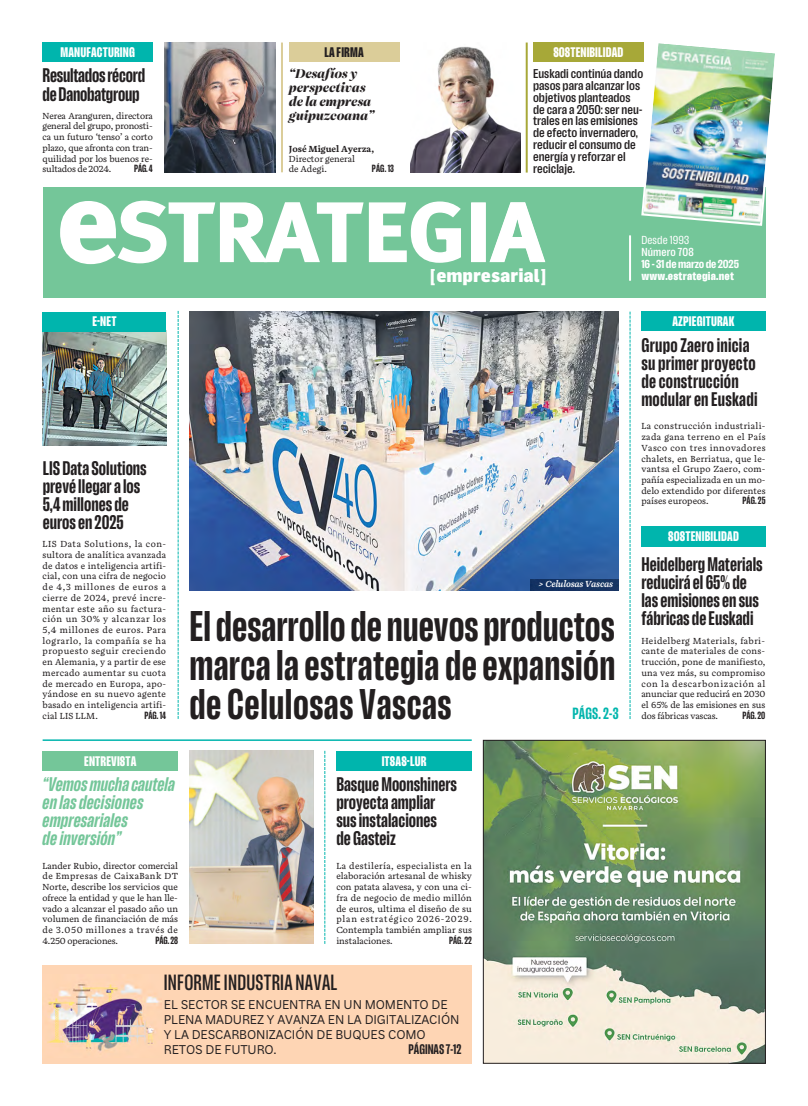
<style>
.page{position:relative;width:808px;height:1106px;background:#fff}
.page>*{position:absolute;margin:0;border:0;box-sizing:border-box;transform-origin:0 0}
.t1{font:700 condensed 37px/39px "Lektorat Display";letter-spacing:.01em;color:#231f20;text-align:justify}
.t2{font:600 condensed 19px "Lektorat Display";letter-spacing:.015em;color:#231f20}
.t3{font:900 18.2px "Flama Semicondensed";color:#fff}
.t4{font:700 condensed 17px/18px "Lektorat Display";color:#231f20}
.t5{font:italic 700 condensed 17px/18px "Lektorat Display";letter-spacing:.01em;color:#74c699}
.t6{font:700 condensed 14px "Lektorat Display";color:#00b5ad}
.t7{font:13px/15px "Lektorat Text";letter-spacing:-.01em;color:#231f20}
.t8{font:italic 800 13px/14px "Aneto";color:#231f20}
.t9{font:800 condensed 12px "Lektorat Display";letter-spacing:.015em;color:#fff}
.t10{font:700 condensed 12px "Lektorat Display";color:#231f20}
.t11{font:800 condensed 12px "Lektorat Display";letter-spacing:.015em;color:#231f20}
.t12{font:600 condensed 11px/11.8px "Lektorat Display";color:#231f20}
.t13{font:700 condensed 10px "Lektorat Display";letter-spacing:-.015em;color:#fff}
.t14{font:800 condensed 10px "Lektorat Display";letter-spacing:.02em;color:#fff}
.t15{font:condensed 10px "Lektorat Display";letter-spacing:.01em;color:#fff}
.t16{font:600 condensed 10px "Lektorat Display";letter-spacing:.01em;color:#fff}
.t17{font:9px/10.7px "Aneto Text";letter-spacing:.005em;color:#231f20;text-align:justify}
.t18{font:700 condensed 9px "Lektorat Display";color:#231f20}
.t19{font:700 9px "Aneto Text";color:#231f20}
.t20{font:italic 600 9px "Aneto Text";letter-spacing:-.02em;color:#fff}
</style>
<div class="page">
<div style="left:43px;top:187px;width:722px;height:111px;background:#74c699"></div>
<svg style="left:60px;top:200px;width:401px;height:65px"></svg>
<div style="left:471px;top:202px;width:15px;height:60px;border:2px solid #fff"></div>
<div style="left:472px;top:203px;width:13px;height:58px;background:#fff"></div>
<div style="left:471px;top:203px;width:14px;height:59px;border:1px solid #fff"></div>
<svg style="left:489px;top:202px;width:57px;height:61px"></svg>
<hr style="left:629px;top:235px;width:2px;height:46px;background:#fff">
<hr style="left:526px;top:43px;width:2px;height:129px;background:#a7a838">
<div style="left:533px;top:43px;width:111px;height:19px;background:#a7a838"></div>
<img style="left:189px;top:311px;width:430px;height:279px">
<svg style="left:629px;top:312px;width:1px;height:407px"></svg>
<img style="left:530px;top:579px;width:89px;height:11px">
<svg style="left:178px;top:311px;width:1px;height:408px"></svg>
<img style="left:43px;top:331px;width:123px;height:115px">
<div style="left:43px;top:311px;width:123px;height:20px;background:#00b5ad"></div>
<div style="left:641px;top:312px;width:124px;height:19px;background:#00b5ad"></div>
<div style="left:641px;top:526px;width:124px;height:20px;background:#00b5ad"></div>
<div style="left:336px;top:751px;width:136px;height:19px;background:#00b5ad"></div>
<img style="left:485px;top:742px;width:278px;height:319px">
<div style="left:483px;top:740px;width:282px;height:323px;border:1px solid #231f20"></div>
<div style="left:43px;top:965px;width:429px;height:98px;background:#fed5b4"></div>
<img style="left:47px;top:983px;width:113px;height:69px">
<img style="left:189px;top:751px;width:125px;height:192px">
<svg style="left:324px;top:751px;width:1px;height:192px"></svg>
<div style="left:43px;top:751px;width:135px;height:19px;background:#74c699"></div>
<div style="left:289px;top:43px;width:110px;height:19px;background:#dbcd99"></div>
<hr style="left:281px;top:43px;width:2px;height:129px;background:#dbcd99">
<div style="left:43px;top:43px;width:110px;height:19px;background:#00b5ad"></div>
<img style="left:165px;top:43px;width:110px;height:129px">
<img style="left:410px;top:46px;width:111px;height:126px">
<hr style="left:43px;top:739px;width:429px;height:2px;background:#00b5ad">
<img style="left:640px;top:42px;width:135px;height:185px">
<h3 class="t9" style="left:60px;top:46px;width:76px">MANUFACTURING</h3>
<h3 class="t4" style="left:43px;top:66px;width:104px;line-height:19px">Resultados récord de Danobatgroup</h3>
<p class="t17" style="left:43px;top:111px;width:112px">Nerea Aranguren, directora general del grupo, pronosti&shy;ca un futuro ‘tenso’ a corto plazo, que afronta con tran&shy;quilidad por los buenos re&shy;sultados de 2024.</p>
<p class="t18" style="left:134px;top:165px;width:20px">PÁG. 4</p>
<h3 class="t11" style="left:324px;top:46px;width:41px">LA FIRMA</h3>
<h3 class="t8" style="left:289px;top:67px;width:87px">“Desafíos y perspectivas de la empresa guipuzcoana”</h3>
<p class="t19" style="left:289px;top:144px;width:87px">José Miguel Ayerza,</p>
<p class="t17" style="left:289px;top:155px;width:68px;line-height:10px">Director general de Adegi.</p>
<p class="t18" style="left:372px;top:165px;width:24px">PÁG. 13</p>
<h3 class="t9" style="left:553px;top:46px;width:71px">SOSTENIBILIDAD</h3>
<p class="t12" style="left:533px;top:68px;width:112px">Euskadi continúa dando pasos para alcanzar los objetivos planteados de cara a 2050: ser neu&shy;trales en las emisiones de efecto invernadero, reducir el consumo de energía y reforzar el reciclaje.</p>
<h3 class="t3" style="left:430px;top:265px;width:118px">[empresarial]</h3>
<p class="t15" style="left:641px;top:234px;width:49px">Desde 1993</p>
<p class="t16" style="left:641px;top:247px;width:54px">Número 708</p>
<p class="t13" style="left:641px;top:258px;width:99px">16 - 31 de marzo de 2025</p>
<p class="t14" style="left:641px;top:270px;width:94px">WWW.ESTRATEGIA.NET</p>
<h3 class="t9" style="left:92px;top:315px;width:26px">E-NET</h3>
<h3 class="t9" style="left:672px;top:315px;width:63px">AZPIEGITURAK</h3>
<h3 class="t4" style="left:43px;top:460px;width:106px">LIS Data Solutions prevé llegar a los<br>5,4 millones de euros en 2025</h3>
<p class="t17" style="left:43px;top:539px;width:125px">LIS Data Solutions, la con&shy;sultora de analítica avanzada de datos e inteligencia artifi&shy;cial, con una cifra de negocio de 4,3 millones de euros a cierre de 2024, prevé incre&shy;mentar este año su factura&shy;ción un 30% y alcanzar los 5,4 millones de euros. Para lograrlo, la compañía se ha propuesto seguir creciendo en Alemania, y a partir de ese mercado aumentar su cuota de mercado en Europa, apo&shy;yándose en su nuevo agente basado en inteligencia artifi&shy;cial LIS LLM.</p>
<p class="t18" style="left:144px;top:711px;width:23px">PÁG. 14</p>
<p class="t20" style="left:538px;top:579px;width:76px">&gt; Celulosas Vascas</p>
<h1 class="t1" style="left:189px;top:608px;width:427px">El desarrollo de nuevos productos marca la estrategia de expansión de Celulosas Vascas</h1>
<h3 class="t6" style="left:572px;top:707px;width:48px">PÁGS. 2-3</h3>
<h3 class="t9" style="left:84px;top:754px;width:54px">ENTREVISTA</h3>
<h3 class="t9" style="left:382px;top:754px;width:46px">ITSAS-LUR</h3>
<h3 class="t5" style="left:43px;top:776px;width:134px">“Vemos mucha cautela en las decisiones empresariales<br>de inversión”</h3>
<p class="t17" style="left:43px;top:861px;width:137px">Lander Rubio, director comercial de Empresas de CaixaBank DT Norte, describe los servicios que ofrece la entidad y que le han lle&shy;vado a alcanzar el pasado año un volumen de financiación de más de 3.050 millones a través de 4.250 operaciones.</p>
<p class="t18" style="left:156px;top:936px;width:24px">PÁG. 28</p>
<h3 class="t4" style="left:336px;top:776px;width:122px">Basque Moonshiners proyecta ampliar sus instalaciones<br>de Gasteiz</h3>
<p class="t17" style="left:336px;top:861px;width:137px">La destilería, especialista en la elaboración artesanal de whisky con patata alavesa, y con una ci&shy;fra de negocio de medio millón de euros, ultima el diseño de su plan estratégico 2026-2029.<br>Contempla también ampliar sus instalaciones.</p>
<p class="t18" style="left:449px;top:936px;width:24px">PÁG. 22</p>
<h2 class="t2" style="left:164px;top:972px;width:175px">INFORME INDUSTRIA NAVAL</h2>
<h3 class="t7" style="left:164px;top:996px;width:297px">EL SECTOR SE ENCUENTRA EN UN MOMENTO DE PLENA MADUREZ Y AVANZA EN LA DIGITALIZACIÓN Y LA DESCARBONIZACIÓN DE BUQUES COMO RETOS DE FUTURO.</h3>
<h3 class="t10" style="left:409px;top:1043px;width:54px">PÁGINAS 7-12</h3>
<h3 class="t4" style="left:641px;top:337px;width:118px">Grupo Zaero inicia su primer proyecto de construcción modular en Euskadi</h3>
<p class="t17" style="left:641px;top:421px;width:126px">La construcción industriali&shy;zada gana terreno en el País Vasco con tres innovadores chalets, en Berriatua, que le&shy;vantsa el Grupo Zaero, com&shy;pañía especializada en un mo&shy;delo extendido por diferentes países europeos.</p>
<p class="t18" style="left:742px;top:497px;width:25px">PÁG. 25</p>
<h3 class="t9" style="left:668px;top:530px;width:72px">SOSTENIBILIDAD</h3>
<h3 class="t4" style="left:641px;top:556px;width:123px">Heidelberg Materials reducirá el 65% de las emisiones en sus fábricas de Euskadi</h3>
<p class="t17" style="left:641px;top:636px;width:125px">Heidelberg Materials, fabri&shy;cante de materiales de cons&shy;trucción, pone de manifiesto, una vez más, su compromiso con la descarbonización al anunciar que reducirá en 2030 el 65% de las emisiones en sus dos fábricas vascas.</p>
<p class="t18" style="left:742px;top:711px;width:24px">PÁG. 20</p>
</div>
